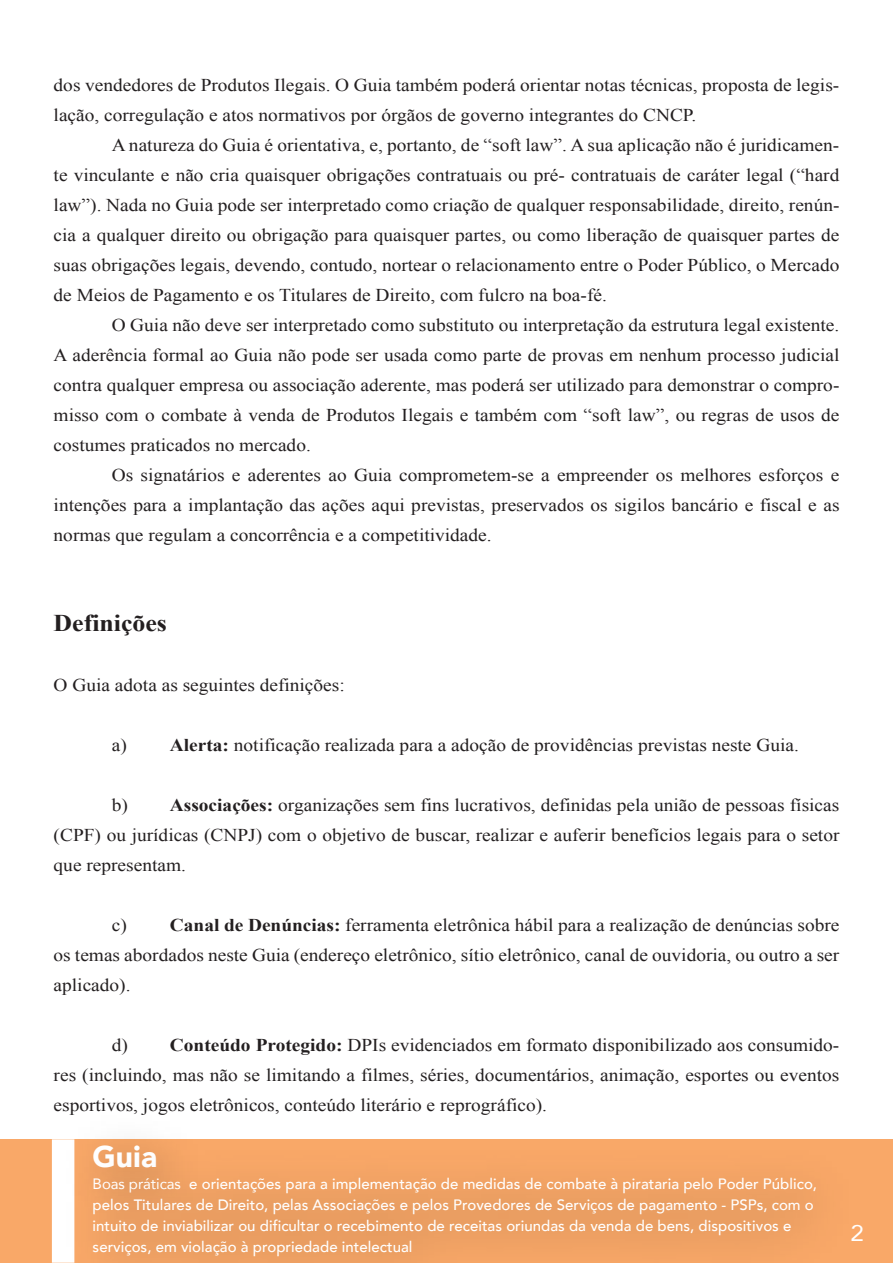
<style>
.page{position:relative;width:893px;height:1263px;background:#fff}
.page>*{position:absolute;margin:0;border:0;box-sizing:border-box;transform-origin:0 0}
.t1{font:900 30px "Avenir";color:#fff}
.t2{font:700 24px "Times New Roman";color:#231f20;scale:1.08 1}
.t3{font:22.5px "Avenir";color:#fff;scale:1.08 1}
.t4{font:18px/30px "Times New Roman";color:#231f20;text-align:justify;scale:1.08 1}
.t5{font:500 15px/21px "Avenir";color:#fff}
.s1{font-weight:700}
.s2{font-weight:400}
</style>
<div class="page">
<div style="left:0;top:1139px;width:893px;height:124px;background:#f9a868"></div>
<img style="left:51px;top:1139px;width:749px;height:124px">
<p class="t4" style="left:54px;top:70px;width:729px">dos vendedores de Produtos Ilegais. O Guia também poderá orientar notas técnicas, proposta de legis&shy;lação, corregulação e atos normativos por órgãos de governo integrantes do CNCP.</p>
<p class="t4" style="left:54px;top:130px;width:729px;text-indent:58px">A natureza do Guia é orientativa, e, portanto, de “soft law”. A sua aplicação não é juridicamen&shy;te vinculante e não cria quaisquer obrigações contratuais ou pré- contratuais de caráter legal (“hard law”). Nada no Guia pode ser interpretado como criação de qualquer responsabilidade, direito, renún&shy;cia a qualquer direito ou obrigação para quaisquer partes, ou como liberação de quaisquer partes de suas obrigações legais, devendo, contudo, nortear o relacionamento entre o Poder Público, o Mercado de Meios de Pagamento e os Titulares de Direito, com fulcro na boa-fé.</p>
<p class="t4" style="left:54px;top:310px;width:729px;text-indent:58px">O Guia não deve ser interpretado como substituto ou interpretação da estrutura legal existente.<br>A aderência formal ao Guia não pode ser usada como parte de provas em nenhum processo judicial contra qualquer empresa ou associação aderente, mas poderá ser utilizado para demonstrar o compro&shy;misso com o combate à venda de Produtos Ilegais e também com “soft law”, ou regras de usos de costumes praticados no mercado.</p>
<p class="t4" style="left:54px;top:460px;width:729px;text-indent:58px">Os signatários e aderentes ao Guia comprometem-se a empreender os melhores esforços e intenções para a implantação das ações aqui previstas, preservados os sigilos bancário e fiscal e as normas que regulam a concorrência e a competitividade.</p>
<h2 class="t2" style="left:54px;top:606px;width:106px">Definições</h2>
<p class="t4" style="left:54px;top:670px;width:271px">O Guia adota as seguintes definições:</p>
<p class="t4" style="left:112px;top:730px;width:638px">a) <span class="s1">Alerta:</span> notificação realizada para a adoção de providências previstas neste Guia.</p>
<p class="t4" style="left:54px;top:790px;width:729px;text-indent:58px">b) <span class="s1">Associações:</span> organizações sem fins lucrativos, definidas pela união de pessoas físicas (CPF) ou jurídicas (CNPJ) com o objetivo de buscar, realizar e auferir benefícios legais para o setor que representam.</p>
<p class="t4" style="left:54px;top:910px;width:729px;text-indent:58px">c) <span class="s1">Canal de Denúncias:</span> ferramenta eletrônica hábil para a realização de denúncias sobre os temas abordados neste Guia (endereço eletrônico, sítio eletrônico, canal de ouvidoria, ou outro a ser aplicado).</p>
<p class="t4" style="left:54px;top:1030px;width:729px;text-indent:58px">d) <span class="s1">Conteúdo Protegido:</span> DPIs evidenciados em formato disponibilizado aos consumido&shy;res (incluindo, mas não se limitando a filmes, séries, documentários, animação, esportes ou eventos esportivos, jogos eletrônicos, conteúdo literário e reprográfico).</p>
<h1 class="t1" style="left:93px;top:1131px;width:66px">Guia</h1>
<p class="t5" style="left:93px;top:1172px;width:726px"><span class="s2">Boas práticas</span> e orientações para a implementação de medidas de combate à pirataria pelo Poder Público, pelos Titulares de Direito, pelas Associações e pelos Provedores de Serviços de pagamento - PSPs, com o intuito de inviabilizar ou dificultar o recebimento de receitas oriundas da venda de bens, dispositivos e serviços, em violação à propriedade intelectual</p>
<p class="t3" style="left:850px;top:1215px;width:14px">2</p>
</div>
